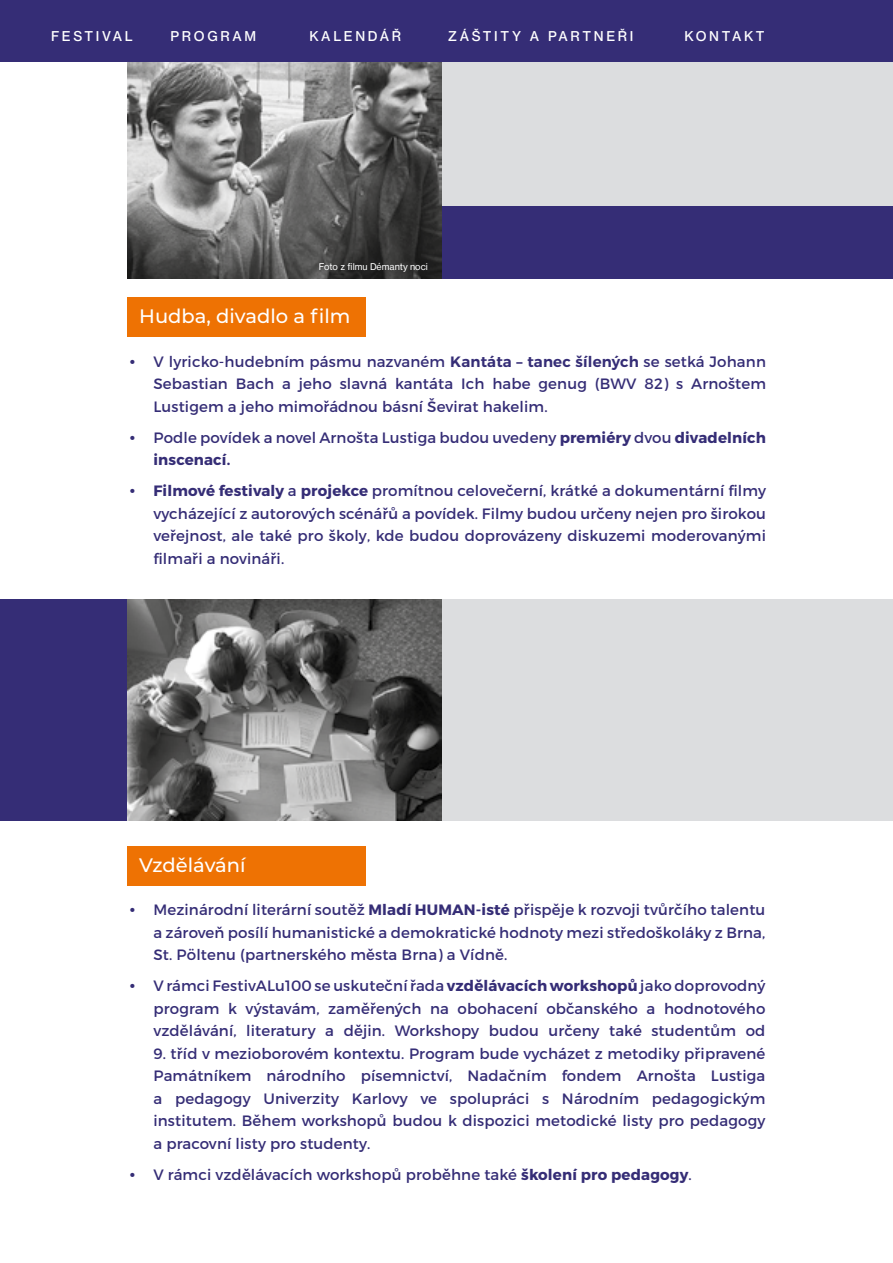
<style>
.page{position:relative;width:893px;height:1263px;background:#fff}
.page>*{position:absolute;margin:0;border:0;box-sizing:border-box;transform-origin:0 0}
.t1{font:500 19.5px "Montserrat";color:#fff}
.t2{font:15px/22.5px "Montserrat";letter-spacing:.01em;color:#352d76;text-align:justify}
.t3{font:13.2px "Neue Haas Grotesk Text Pro";letter-spacing:.2em;color:#fff}
.t4{font:9.15px "Neue Haas Grotesk Text Pro";color:#fff}
.s1{font-family:"U001 TOT";font-weight:700;font-stretch:condensed}
.s2{font-weight:600}
.s3{font-weight:700}
</style>
<div class="page">
<div style="left:131px;top:0;width:762px;height:279px;background:#dcdddf"></div>
<div style="left:0;top:600px;width:893px;height:221px;background:#dcdddf"></div>
<div style="left:128px;top:298px;width:238px;height:39px;background:#ee7203"></div>
<div style="left:0;top:600px;width:315px;height:221px;background:#352d76"></div>
<div style="left:411px;top:206px;width:482px;height:73px;background:#352d76"></div>
<img style="left:128px;top:61px;width:313px;height:218px">
<img style="left:128px;top:600px;width:313px;height:221px">
<div style="left:128px;top:846px;width:238px;height:39px;background:#ee7203"></div>
<div style="left:0;top:0;width:893px;height:61px;background:#352d76"></div>
<p class="t3" style="left:51px;top:28px;width:83px">FESTIVAL</p>
<p class="t3" style="left:171px;top:28px;width:87px">PROGRAM</p>
<p class="t3" style="left:309px;top:28px;width:93px">KALENDÁŘ</p>
<p class="t3" style="left:448px;top:28px;width:187px">ZÁŠTITY A PARTNEŘI</p>
<p class="t3" style="left:685px;top:28px;width:82px">KONTAKT</p>
<p class="t4" style="left:319px;top:261px;width:110px">Foto z filmu Démanty noci</p>
<h1 class="t1" style="left:139px;top:303px;width:213px">Hudba, divadlo a film</h1>
<p class="t2" style="left:153px;top:350px;width:614px;text-indent:-26px"><span class="s1">•</span> V lyricko-hudebním pásmu nazvaném <span class="s2">Kantáta – tanec šílených</span> se setká Johann Sebastian Bach a jeho slavná kantáta Ich habe genug (BWV 82) s Arnoštem Lustigem a jeho mimořádnou básní Ševirat hakelim.</p>
<p class="t2" style="left:153px;top:426px;width:614px;text-indent:-26px"><span class="s1">•</span> Podle povídek a novel Arnošta Lustiga budou uvedeny <span class="s3">premiéry</span> dvou <span class="s3">divadelních inscenací.</span></p>
<p class="t2" style="left:153px;top:480px;width:614px;text-indent:-26px"><span class="s1">•</span> <span class="s3">Filmové festivaly</span> a <span class="s3">projekce</span> promítnou celovečerní, krátké a dokumentární filmy vycházející z autorových scénářů a povídek. Filmy budou určeny nejen pro širokou veřejnost, ale také pro školy, kde budou doprovázeny diskuzemi moderovanými filmaři a novináři.</p>
<h1 class="t1" style="left:139px;top:851px;width:108px">Vzdělávání</h1>
<p class="t2" style="left:153px;top:899px;width:613px;text-indent:-26px"><span class="s1">•</span> Mezinárodní literární soutěž <span class="s3">Mladí HUMAN-isté</span> přispěje k rozvoji tvůrčího talentu a zároveň posílí humanistické a demokratické hodnoty mezi středoškoláky z Brna, St. Pöltenu (partnerského města Brna) a Vídně.</p>
<p class="t2" style="left:153px;top:975px;width:613px;text-indent:-26px"><span class="s1">•</span> V rámci FestivALu100 se uskuteční řada <span class="s3">vzdělávacích workshopů</span> jako doprovodný program k výstavám, zaměřených na obohacení občanského a hodnotového vzdělávání, literatury a dějin. Workshopy budou určeny také studentům od</p>
<p class="t2" style="left:153px;top:1042px;width:613px">9. tříd v mezioborovém kontextu. Program bude vycházet z metodiky připravené Památníkem národního písemnictví, Nadačním fondem Arnošta Lustiga a pedagogy Univerzity Karlovy ve spolupráci s Národním pedagogickým institutem. Během workshopů budou k dispozici metodické listy pro pedagogy a pracovní listy pro studenty.</p>
<p class="t2" style="left:128px;top:1163px;width:566px"><span class="s1">•</span> V rámci vzdělávacích workshopů proběhne také <span class="s3">školení pro pedagogy</span>.</p>
</div>
